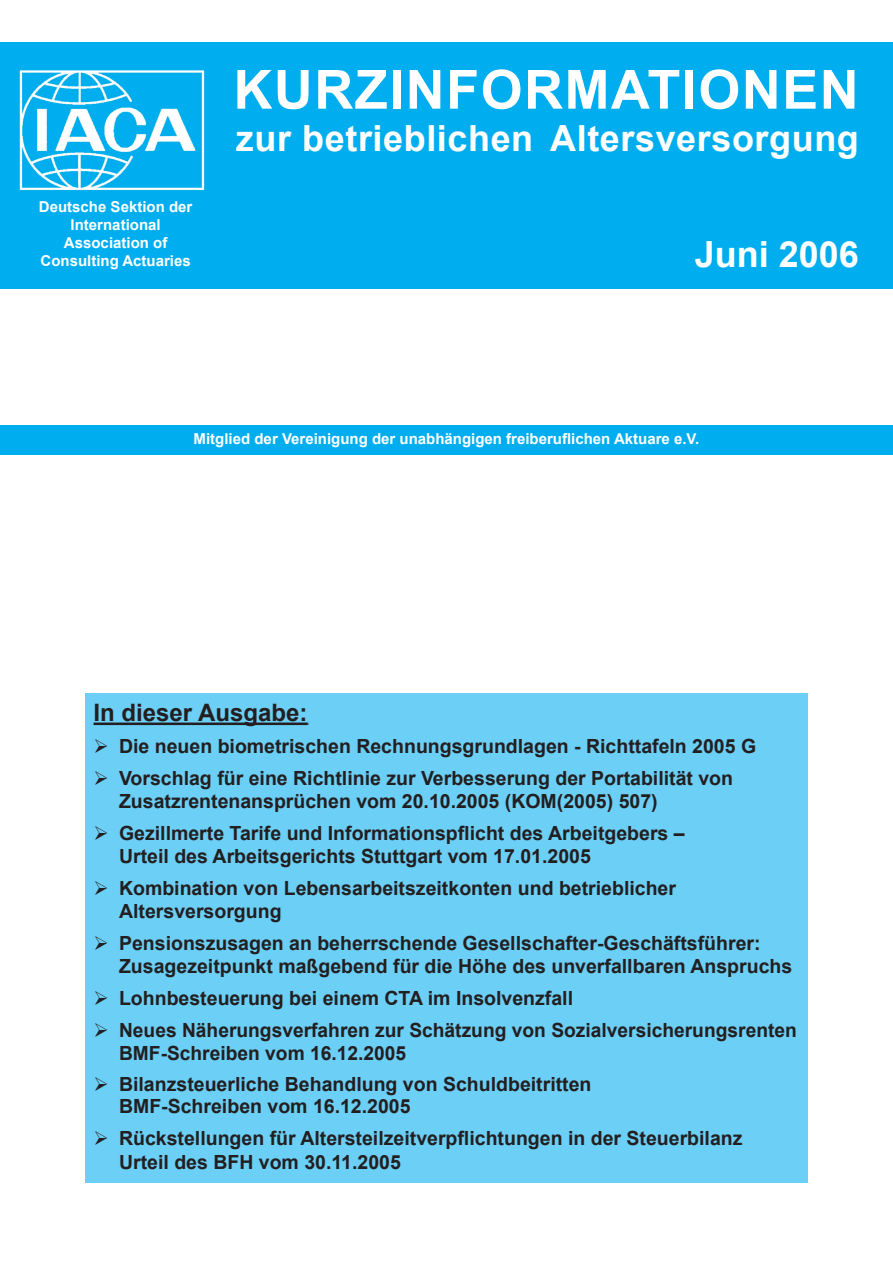
<style>
.page{position:relative;width:893px;height:1263px;background:#fff}
.page>*{position:absolute;margin:0;border:0;box-sizing:border-box;transform-origin:0 0}
.t1{font:700 54px "Arial";letter-spacing:.025em;color:#fff}
.t2{font:700 36px "Arial";letter-spacing:.015em;color:#fff}
.t3{font:700 24px "Arial";color:#231f20}
.t4{font:700 19.5px/23.2px "Arial";color:#231f20}
.t5{font:700 15px "Arial";color:#fff}
</style>
<div class="page">
<div style="left:0;top:43px;width:893px;height:246px;background:#00aeef"></div>
<div style="left:0;top:425px;width:893px;height:30px;background:#00aeef"></div>
<img style="left:19px;top:70px;width:186px;height:120px">
<div style="left:85px;top:693px;width:723px;height:489px;background:#6bcff6"></div>
<hr style="left:94px;top:722px;width:213px;height:3px;background:#231f20">
<p class="t5" style="left:39px;top:199px;width:155px">Deutsche Sektion der</p>
<p class="t5" style="left:71px;top:217px;width:92px">International</p>
<p class="t5" style="left:64px;top:235px;width:105px">Association of</p>
<p class="t5" style="left:41px;top:253px;width:152px">Consulting Actuaries</p>
<p class="t1" style="left:233px;top:59px;width:627px">KURZINFORMATIONEN</p>
<p class="t2" style="left:236px;top:118px;width:624px">zur betrieblichen Altersversorgung</p>
<p class="t2" style="left:695px;top:235px;width:166px">Juni 2006</p>
<p class="t5" style="left:194px;top:430px;width:507px">Mitglied der Vereinigung der unabhängigen freiberuflichen Aktuare e.V.</p>
<p class="t3" style="left:94px;top:699px;width:215px">In dieser Ausgabe:</p>
<p class="t4" style="left:94px;top:734px;width:664px">➢ Die neuen biometrischen Rechnungsgrundlagen - Richttafeln 2005 G</p>
<p class="t4" style="left:119px;top:766px;width:616px;text-indent:-26px">➢ Vorschlag für eine Richtlinie zur Verbesserung der Portabilität von<br>Zusatzrentenansprüchen vom 20.10.2005 (KOM(2005) 507)</p>
<p class="t4" style="left:119px;top:821px;width:567px;text-indent:-26px">➢ Gezillmerte Tarife und Informationspflicht des Arbeitgebers –<br>Urteil des Arbeitsgerichts Stuttgart vom 17.01.2005</p>
<p class="t4" style="left:119px;top:876px;width:558px;text-indent:-26px">➢ Kombination von Lebensarbeitszeitkonten und betrieblicher<br>Altersversorgung</p>
<p class="t4" style="left:119px;top:931px;width:675px;text-indent:-26px">➢ Pensionszusagen an beherrschende Gesellschafter-Geschäftsführer:<br>Zusagezeitpunkt maßgebend für die Höhe des unverfallbaren Anspruchs</p>
<p class="t4" style="left:94px;top:986px;width:481px">➢ Lohnbesteuerung bei einem CTA im Insolvenzfall</p>
<p class="t4" style="left:119px;top:1018px;width:679px;text-indent:-26px">➢ Neues Näherungsverfahren zur Schätzung von Sozialversicherungsrenten<br>BMF-Schreiben vom 16.12.2005</p>
<p class="t4" style="left:119px;top:1073px;width:474px;line-height:22.5px;text-indent:-26px">➢ Bilanzsteuerliche Behandlung von Schuldbeitritten<br>BMF-Schreiben vom 16.12.2005</p>
<p class="t4" style="left:119px;top:1127px;width:625px;text-indent:-26px">➢ Rückstellungen für Altersteilzeitverpflichtungen in der Steuerbilanz<br>Urteil des BFH vom 30.11.2005</p>
</div>
